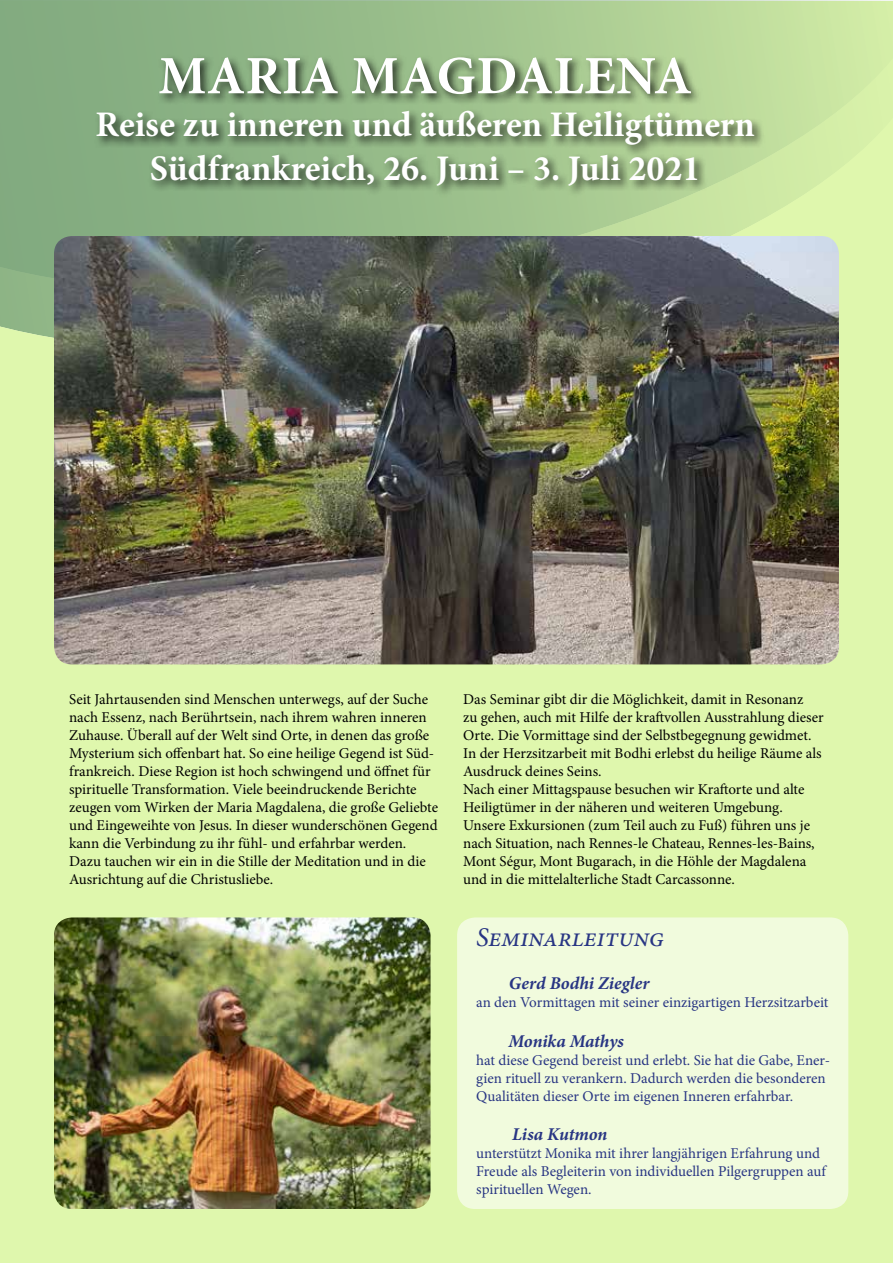
<style>
.page{position:relative;width:893px;height:1263px;background:#fff}
.page>*{position:absolute;margin:0;border:0;box-sizing:border-box;transform-origin:0 0}
.t1{font:700 54px "Minion Pro";letter-spacing:.01em;color:#fff}
.t2{font:700 36px/43.2px "Minion Pro";color:#fff;text-align:center}
.t3{font:italic 27px "Minion Pro";color:#283583}
.t4{font:italic 700 18px "Minion Pro";letter-spacing:-.005em;color:#283583}
.t5{font:15px/18px "Minion Pro";color:#000}
.t6{font:15px/18px "Minion Pro";color:#283583}
</style>
<div class="page">
<div style="left:0;top:427px;width:893px;height:836px;background:#dff7ad"></div>
<img style="left:54px;top:917px;width:377px;height:292px">
<div style="left:457px;top:917px;width:391px;height:292px;background:#f1fbdd;border-radius:18px"></div>
<svg style="left:0;top:0;width:893px;height:427px;background:#accd94"></svg>
<div style="left:94px;top:54px;width:671px;height:144px;background:#000;opacity:.75"></div>
<img style="left:54px;top:236px;width:785px;height:428px">
<h1 class="t1" style="left:158px;top:38px;width:535px">MARIA MAGDALENA</h1>
<h2 class="t2" style="left:96px;top:103px;width:661px">Reise zu inneren und äußeren Heiligtümern<br>Südfrankreich, 26. Juni – 3. Juli 2021</h2>
<p class="t5" style="left:69px;top:690px;width:370px">Seit Jahrtausenden sind Menschen unterwegs, auf der Suche nach Essenz, nach Berührtsein, nach ihrem wahren inneren Zuhause. Überall auf der Welt sind Orte, in denen das große Mysterium sich offenbart hat. So eine heilige Gegend ist Süd&shy;frankreich. Diese Region ist hoch schwingend und öffnet für spirituelle Transformation. Viele beeindruckende Berichte zeugen vom Wirken der Maria Magdalena, die große Geliebte und Eingeweihte von Jesus. In dieser wunderschönen Gegend kann die Verbindung zu ihr fühl- und erfahrbar werden.<br>Dazu tauchen wir ein in die Stille der Meditation und in die Ausrichtung auf die Christusliebe.</p>
<p class="t5" style="left:463px;top:690px;width:362px">Das Seminar gibt dir die Möglichkeit, damit in Resonanz<br>zu gehen, auch mit Hilfe der kraftvollen Ausstrahlung dieser Orte. Die Vormittage sind der Selbstbegegnung gewidmet.<br>In der Herzsitzarbeit mit Bodhi erlebst du heilige Räume als Ausdruck deines Seins.<br>Nach einer Mittagspause besuchen wir Kraftorte und alte Heiligtümer in der näheren und weiteren Umgebung.<br>Unsere Exkursionen (zum Teil auch zu Fuß) führen uns je nach Situation, nach Rennes-le Chateau, Rennes-les-Bains, Mont Ségur, Mont Bugarach, in die Höhle der Magdalena und in die mittelalterliche Stadt Carcassonne.</p>
<h3 class="t3" style="left:476px;top:919px;width:189px">Seminarleitung</h3>
<p class="t4" style="left:509px;top:970px;width:142px">Gerd Bodhi Ziegler</p>
<p class="t6" style="left:476px;top:993px;width:354px">an den Vormittagen mit seiner einzigartigen Herzsitzarbeit</p>
<p class="t4" style="left:508px;top:1028px;width:117px">Monika Mathys</p>
<p class="t6" style="left:476px;top:1051px;width:355px">hat diese Gegend bereist und erlebt. Sie hat die Gabe, Ener&shy;gien rituell zu verankern. Dadurch werden die besonderen<br>Qualitäten dieser Orte im eigenen Inneren erfahrbar.</p>
<p class="t4" style="left:512px;top:1122px;width:97px">Lisa Kutmon</p>
<p class="t6" style="left:476px;top:1144px;width:351px">unterstützt Monika mit ihrer langjährigen Erfahrung und<br>Freude als Begleiterin von individuellen Pilgergruppen auf spirituellen Wegen.</p>
</div>
